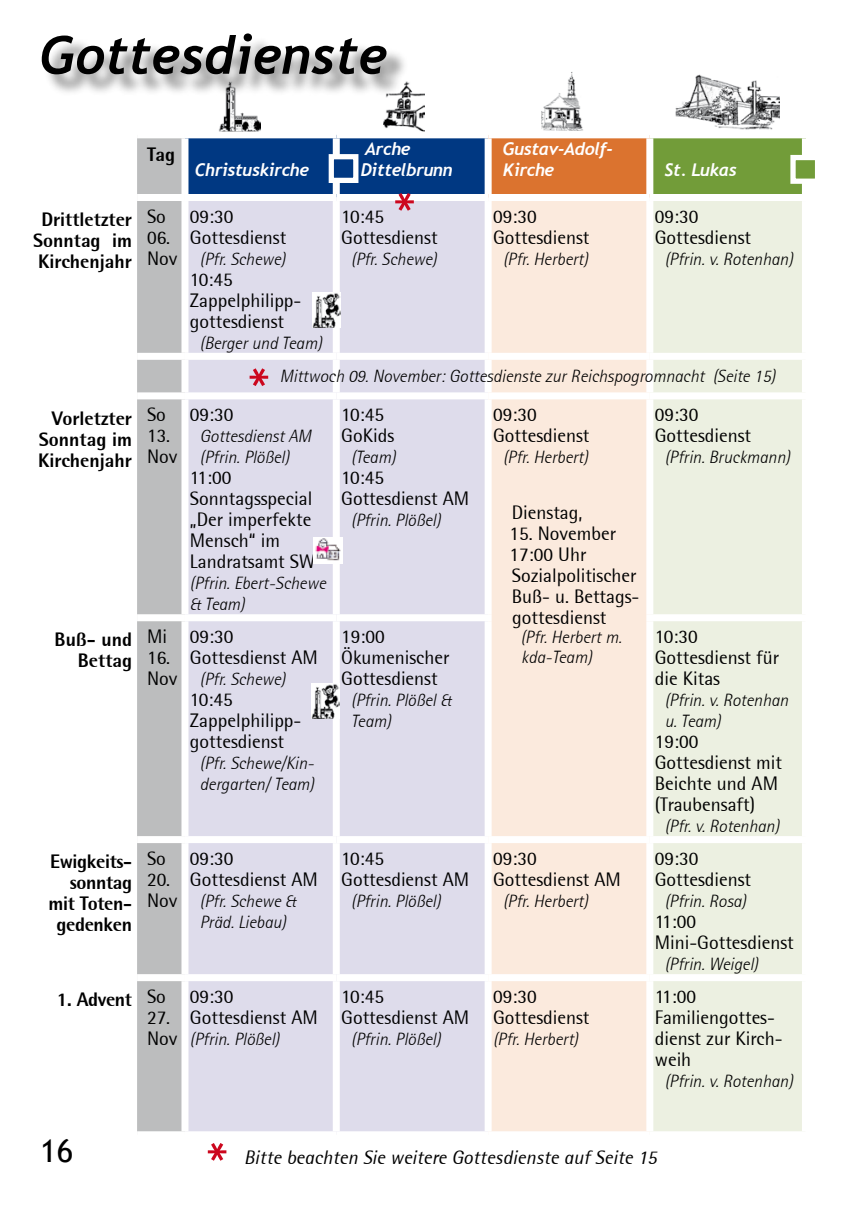
<style>
.page{position:relative;width:849px;height:1206px;background:#fff}
.page>*{position:absolute;margin:0;border:0;box-sizing:border-box;transform-origin:0 0}
.t1{font:63px "Rotis Semi Sans";color:#cc071e}
.t2{font:31.5px "Trebuchet MS";color:#000}
.t3{font:19.25px/21px "Rotis Semi Sans";color:#000}
.t4{font:800 19.25px/21px "Rotis Semi Sans";color:#000;text-align:right}
.t5{font:italic 19.25px "Rotis Semi Sans";color:#000}
.t6{font:800 19.25px/21px "Rotis Semi Sans";letter-spacing:-.02em;color:#000;text-align:right}
.t7{font:italic 300 17.5px/21px "Rotis Semi Sans";color:#000}
.t8{font:italic 700 17.5px/21px "Trebuchet";letter-spacing:-.02em;color:#fff}
.s1{font-weight:400}
</style>
<div class="page">
<img style="left:542px;top:72px;width:41px;height:59px">
<img style="left:219px;top:98px;width:41px;height:33px">
<img style="left:384px;top:82px;width:40px;height:49px">
<div style="left:43px;top:35px;width:366px;height:63px;background:#000;opacity:.49"></div>
<svg style="left:42px;top:33px;width:344px;height:41px"></svg>
<img style="left:675px;top:74px;width:103px;height:56px">
<div style="left:137px;top:138px;width:44px;height:993px;background:#bcbdbe"></div>
<div style="left:188px;top:138px;width:296px;height:56px;background:#003882"></div>
<div style="left:488px;top:135px;width:161px;height:62px;background:#db732f"></div>
<div style="left:649px;top:135px;width:156px;height:62px;background:#729c39"></div>
<div style="left:188px;top:201px;width:296px;height:930px;background:#dedceb"></div>
<div style="left:491px;top:201px;width:155px;height:930px;background:#fbeadd"></div>
<div style="left:653px;top:201px;width:148px;height:930px;background:#ecf0e1"></div>
<div style="left:332px;top:138px;width:8px;height:56px;background:#fff"></div>
<div style="left:488px;top:131px;width:161px;height:7px;background:#fff"></div>
<div style="left:484px;top:138px;width:7px;height:56px;background:#fff"></div>
<div style="left:649px;top:131px;width:159px;height:7px;background:#fff"></div>
<div style="left:646px;top:138px;width:7px;height:56px;background:#fff"></div>
<div style="left:801px;top:138px;width:7px;height:56px;background:#fff"></div>
<div style="left:137px;top:194px;width:48px;height:7px;background:#fff"></div>
<div style="left:332px;top:201px;width:8px;height:152px;background:#fff"></div>
<div style="left:488px;top:194px;width:161px;height:7px;background:#fff"></div>
<div style="left:649px;top:194px;width:159px;height:7px;background:#fff"></div>
<div style="left:137px;top:353px;width:48px;height:7px;background:#fff"></div>
<div style="left:185px;top:353px;width:151px;height:7px;background:#fff"></div>
<div style="left:336px;top:353px;width:152px;height:7px;background:#fff"></div>
<div style="left:332px;top:360px;width:8px;height:32px;background:#fff"></div>
<div style="left:488px;top:353px;width:161px;height:7px;background:#fff"></div>
<div style="left:649px;top:353px;width:159px;height:7px;background:#fff"></div>
<div style="left:137px;top:392px;width:48px;height:7px;background:#fff"></div>
<div style="left:185px;top:392px;width:151px;height:7px;background:#fff"></div>
<div style="left:336px;top:392px;width:152px;height:7px;background:#fff"></div>
<div style="left:332px;top:399px;width:8px;height:215px;background:#fff"></div>
<div style="left:488px;top:392px;width:161px;height:7px;background:#fff"></div>
<div style="left:649px;top:392px;width:159px;height:7px;background:#fff"></div>
<div style="left:137px;top:614px;width:48px;height:7px;background:#fff"></div>
<div style="left:185px;top:614px;width:151px;height:7px;background:#fff"></div>
<div style="left:336px;top:614px;width:155px;height:7px;background:#fff"></div>
<div style="left:332px;top:621px;width:8px;height:215px;background:#fff"></div>
<div style="left:646px;top:614px;width:162px;height:7px;background:#fff"></div>
<div style="left:137px;top:836px;width:48px;height:7px;background:#fff"></div>
<div style="left:185px;top:836px;width:151px;height:7px;background:#fff"></div>
<div style="left:336px;top:836px;width:152px;height:7px;background:#fff"></div>
<div style="left:332px;top:843px;width:8px;height:131px;background:#fff"></div>
<div style="left:488px;top:836px;width:161px;height:7px;background:#fff"></div>
<div style="left:649px;top:836px;width:159px;height:7px;background:#fff"></div>
<div style="left:137px;top:974px;width:48px;height:7px;background:#fff"></div>
<div style="left:185px;top:974px;width:151px;height:7px;background:#fff"></div>
<div style="left:336px;top:974px;width:152px;height:7px;background:#fff"></div>
<div style="left:332px;top:981px;width:8px;height:150px;background:#fff"></div>
<div style="left:488px;top:974px;width:161px;height:7px;background:#fff"></div>
<div style="left:649px;top:974px;width:159px;height:7px;background:#fff"></div>
<img style="left:313px;top:537px;width:29px;height:26px">
<div style="left:331px;top:157px;width:25px;height:23px;background:#003882"></div>
<div style="left:328px;top:154px;width:30px;height:29px;border:5px solid #fff"></div>
<div style="left:792px;top:157px;width:25px;height:24px;background:#729c39"></div>
<div style="left:790px;top:155px;width:29px;height:29px;border:5px solid #fff"></div>
<img style="left:313px;top:293px;width:27px;height:34px">
<img style="left:311px;top:683px;width:28px;height:35px">
<p class="t4" style="left:147px;top:144px;width:30px">Tag</p>
<p class="t8" style="left:195px;top:160px;width:116px">Christuskirche</p>
<p class="t4" style="left:33px;top:209px;width:100px;text-align:center">Drittletzter<br>Sonntag im<br>Kirchenjahr</p>
<p class="t3" style="left:147px;top:206px;width:32px">So<br>06.<br>Nov</p>
<p class="t3" style="left:190px;top:206px;width:98px">09:30<br>Gottesdienst</p>
<p class="t7" style="left:200px;top:248px;width:87px">(Pfr. Schewe)</p>
<p class="t3" style="left:190px;top:269px;width:113px">10:45<br>Zappelphilipp&shy;gottesdienst</p>
<p class="t7" style="left:200px;top:332px;width:123px">(Berger und Team)</p>
<p class="t8" style="left:361px;top:139px;width:93px">Arche<br>Dittelbrunn</p>
<p class="t8" style="left:503px;top:139px;width:111px">Gustav-Adolf-<br>Kirche</p>
<h1 class="t1" style="left:394px;top:179px;width:21px">*</h1>
<p class="t3" style="left:341px;top:206px;width:98px">10:45<br>Gottesdienst</p>
<p class="t7" style="left:351px;top:248px;width:87px">(Pfr. Schewe)</p>
<p class="t3" style="left:493px;top:206px;width:98px">09:30<br>Gottesdienst</p>
<p class="t7" style="left:503px;top:248px;width:86px">(Pfr. Herbert)</p>
<p class="t8" style="left:664px;top:160px;width:74px">St. Lukas</p>
<p class="t3" style="left:654px;top:206px;width:98px">09:30<br>Gottesdienst</p>
<p class="t7" style="left:664px;top:248px;width:130px">(Pfrin. v. Rotenhan)</p>
<h1 class="t1" style="left:249px;top:354px;width:21px">*</h1>
<p class="t7" style="left:280px;top:365px;width:497px">Mittwoch 09. November: Gottesdienste zur Reichspogromnacht (Seite 15)</p>
<p class="t4" style="left:38px;top:407px;width:95px;text-align:justify;text-indent:14px">Vorletzter Sonntag im Kirchenjahr</p>
<p class="t3" style="left:147px;top:404px;width:32px">So<br>13.<br>Nov</p>
<p class="t3" style="left:190px;top:404px;width:45px">09:30</p>
<p class="t7" style="left:200px;top:425px;width:113px">Gottesdienst AM (Pfrin. Plößel)</p>
<p class="t3" style="left:190px;top:467px;width:127px">11:00<br>Sonntagsspecial „Der imperfekte<br>Mensch“ im<br>Landratsamt SW</p>
<p class="t7" style="left:190px;top:572px;width:137px">(Pfrin. Ebert-Schewe &amp; Team)</p>
<p class="t4" style="left:55px;top:629px;width:79px">Buß- und<br>Bettag</p>
<p class="t3" style="left:147px;top:626px;width:32px">Mi<br>16.<br>Nov</p>
<p class="t3" style="left:190px;top:626px;width:129px">09:30<br>Gottesdienst AM</p>
<p class="t7" style="left:200px;top:668px;width:87px">(Pfr. Schewe)</p>
<p class="t3" style="left:190px;top:689px;width:113px">10:45<br>Zappelphilipp&shy;gottesdienst</p>
<p class="t7" style="left:200px;top:752px;width:116px">(Pfr. Schewe/Kin&shy;dergarten/ Team)</p>
<p class="t3" style="left:341px;top:404px;width:54px">10:45<br>GoKids</p>
<p class="t7" style="left:351px;top:446px;width:46px">(Team)</p>
<p class="t3" style="left:341px;top:467px;width:129px">10:45<br>Gottesdienst AM</p>
<p class="t7" style="left:351px;top:509px;width:91px">(Pfrin. Plößel)</p>
<p class="t3" style="left:341px;top:626px;width:110px">19:00<br>Ökumenischer<br>Gottesdienst</p>
<p class="t7" style="left:351px;top:689px;width:101px">(Pfrin. Plößel &amp;<br>Team)</p>
<p class="t6" style="left:48px;top:850px;width:85px">Ewigkeits&shy;sonntag mit Toten&shy;gedenken</p>
<p class="t3" style="left:147px;top:847px;width:32px">So<br>20.<br>Nov</p>
<p class="t3" style="left:190px;top:847px;width:129px">09:30<br>Gottesdienst AM</p>
<p class="t7" style="left:200px;top:890px;width:97px">(Pfr. Schewe &amp;<br>Präd. Liebau)</p>
<p class="t4" style="left:57px;top:990px;width:115px;line-height:17.7px">1. Advent <sup>So<br></sup><span class="s1">27.</span></p>
<p class="t3" style="left:147px;top:1027px;width:32px">Nov</p>
<p class="t3" style="left:190px;top:985px;width:129px">09:30<br>Gottesdienst AM</p>
<p class="t7" style="left:190px;top:1028px;width:91px">(Pfrin. Plößel)</p>
<p class="t3" style="left:341px;top:847px;width:129px">10:45<br>Gottesdienst AM</p>
<p class="t7" style="left:351px;top:890px;width:91px">(Pfrin. Plößel)</p>
<p class="t3" style="left:341px;top:985px;width:129px">10:45<br>Gottesdienst AM</p>
<p class="t7" style="left:351px;top:1028px;width:91px">(Pfrin. Plößel)</p>
<p class="t3" style="left:493px;top:404px;width:98px">09:30<br>Gottesdienst</p>
<p class="t7" style="left:503px;top:446px;width:86px">(Pfr. Herbert)</p>
<p class="t3" style="left:654px;top:404px;width:98px">09:30<br>Gottesdienst</p>
<p class="t7" style="left:664px;top:446px;width:127px">(Pfrin. Bruckmann)</p>
<p class="t3" style="left:511px;top:502px;width:72px">Dienstag,</p>
<p class="t3" style="left:509px;top:523px;width:131px">15. November<br>17:00 Uhr<br>Sozialpolitischer<br>Buß- u. Bettags&shy;gottesdienst</p>
<p class="t7" style="left:520px;top:627px;width:102px;line-height:19.2px">(Pfr. Herbert m. kda-Team)</p>
<p class="t3" style="left:654px;top:626px;width:126px">10:30<br>Gottesdienst für die Kitas</p>
<p class="t7" style="left:664px;top:689px;width:125px">(Pfrin. v. Rotenhan u. Team)</p>
<p class="t3" style="left:654px;top:731px;width:129px">19:00<br>Gottesdienst mit<br>Beichte und AM (Traubensaft)</p>
<p class="t7" style="left:664px;top:815px;width:116px">(Pfr. v. Rotenhan)</p>
<p class="t3" style="left:493px;top:847px;width:129px">09:30<br>Gottesdienst AM</p>
<p class="t7" style="left:503px;top:890px;width:86px">(Pfr. Herbert)</p>
<p class="t3" style="left:654px;top:847px;width:98px">09:30<br>Gottesdienst</p>
<p class="t7" style="left:664px;top:890px;width:83px">(Pfrin. Rosa)</p>
<p class="t3" style="left:654px;top:910px;width:140px">11:00<br>Mini-Gottesdienst</p>
<p class="t7" style="left:664px;top:953px;width:95px">(Pfrin. Weigel)</p>
<p class="t3" style="left:493px;top:985px;width:98px">09:30<br>Gottesdienst</p>
<p class="t7" style="left:493px;top:1028px;width:86px">(Pfr. Herbert)</p>
<p class="t3" style="left:654px;top:985px;width:129px">11:00<br>Familiengottes&shy;dienst zur Kirch&shy;weih</p>
<p class="t7" style="left:664px;top:1070px;width:130px">(Pfrin. v. Rotenhan)</p>
<h2 class="t2" style="left:40px;top:1132px;width:32px">16</h2>
<h1 class="t1" style="left:207px;top:1128px;width:21px">*</h1>
<p class="t5" style="left:244px;top:1145px;width:414px">Bitte beachten Sie weitere Gottesdienste auf Seite 15</p>
</div>
